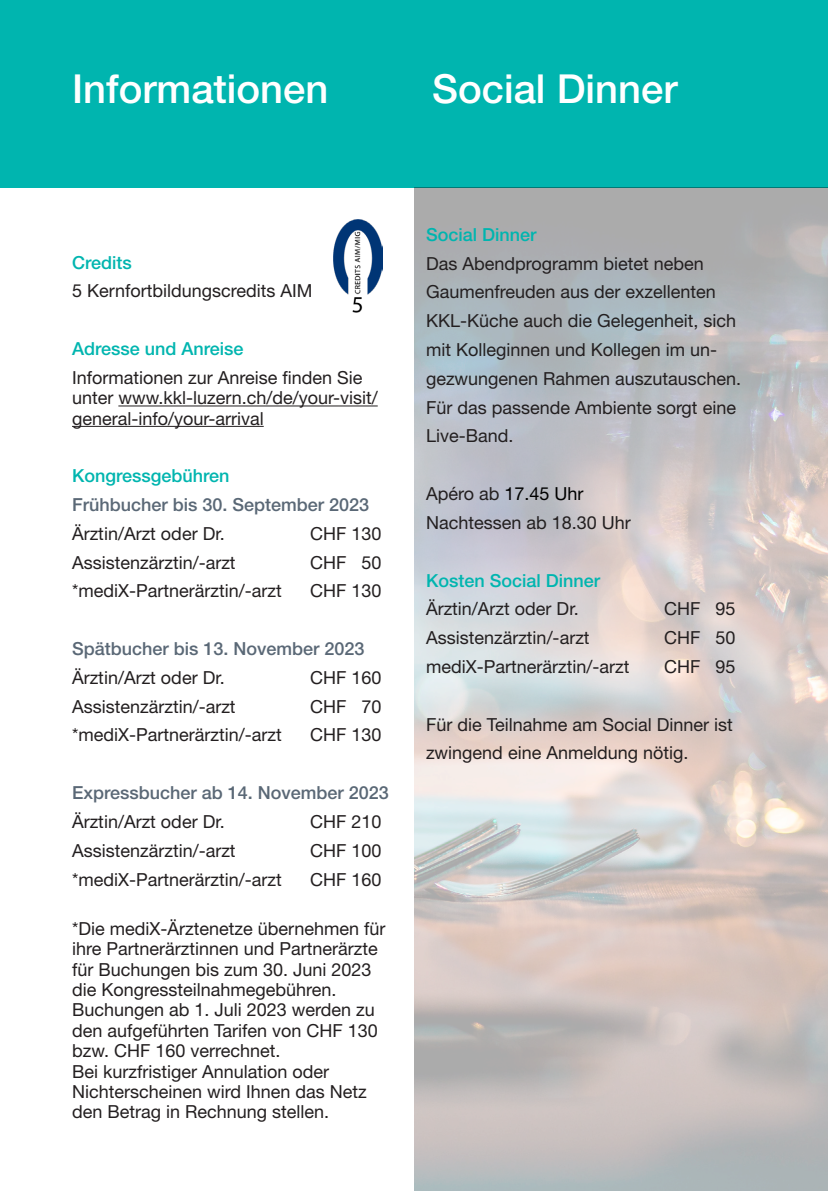
<style>
.page{position:relative;width:828px;height:1191px;background:#fff}
.page>*{position:absolute;margin:0;border:0;box-sizing:border-box;transform-origin:0 0}
.t1{font:500 40px "Helvetica Neue";color:#fff}
.t2{font:18px/20.4px "Helvetica Neue LT Std";color:#231f20}
.t3{font:500 18px "Helvetica Neue";color:#5a6876}
.t4{font:500 18px "Helvetica Neue";color:#00b5af}
.s1{color:#000}
</style>
<div class="page">
<div style="left:0;top:0;width:828px;height:187px;background:#00b5af"></div>
<img style="left:414px;top:187px;width:414px;height:1004px">
<hr style="left:118px;top:405px;width:260px;height:1px;background:#231f20">
<hr style="left:72px;top:426px;width:192px;height:1px;background:#231f20">
<img style="left:333px;top:220px;width:49px;height:93px">
<h1 class="t1" style="left:72px;top:65px;width:258px">Informationen</h1>
<h1 class="t1" style="left:432px;top:65px;width:247px">Social Dinner</h1>
<p class="t4" style="left:72px;top:251px;width:61px">Credits</p>
<p class="t2" style="left:72px;top:280px;width:242px">5 Kernfortbildungscredits AIM</p>
<p class="t4" style="left:72px;top:338px;width:173px">Adresse und Anreise</p>
<p class="t2" style="left:72px;top:367px;width:307px">Informationen zur Anreise finden Sie unter www.kkl-luzern.ch/de/your-visit/ general-info/your-arrival</p>
<p class="t4" style="left:72px;top:465px;width:159px">Kongressgebühren</p>
<p class="t3" style="left:72px;top:494px;width:299px">Frühbucher bis 30. September 2023</p>
<p class="t2" style="left:72px;top:523px;width:154px">Ärztin/Arzt oder Dr.</p>
<p class="t2" style="left:310px;top:523px;width:73px">CHF 130</p>
<p class="t2" style="left:72px;top:552px;width:165px">Assistenzärztin/-arzt</p>
<p class="t2" style="left:310px;top:552px;width:73px">CHF 50</p>
<p class="t2" style="left:72px;top:580px;width:211px">*mediX-Partnerärztin/-arzt</p>
<p class="t2" style="left:310px;top:580px;width:73px">CHF 130</p>
<p class="t3" style="left:72px;top:638px;width:294px">Spätbucher bis 13. November 2023</p>
<p class="t2" style="left:72px;top:667px;width:154px">Ärztin/Arzt oder Dr.</p>
<p class="t2" style="left:310px;top:667px;width:73px">CHF 160</p>
<p class="t2" style="left:72px;top:696px;width:165px">Assistenzärztin/-arzt</p>
<p class="t2" style="left:310px;top:696px;width:73px">CHF 70</p>
<p class="t2" style="left:72px;top:724px;width:211px">*mediX-Partnerärztin/-arzt</p>
<p class="t2" style="left:310px;top:724px;width:73px">CHF 130</p>
<p class="t3" style="left:72px;top:782px;width:318px">Expressbucher ab 14. November 2023</p>
<p class="t2" style="left:72px;top:811px;width:154px">Ärztin/Arzt oder Dr.</p>
<p class="t2" style="left:310px;top:811px;width:73px">CHF 210</p>
<p class="t2" style="left:72px;top:840px;width:165px">Assistenzärztin/-arzt</p>
<p class="t2" style="left:310px;top:840px;width:73px">CHF 100</p>
<p class="t2" style="left:72px;top:868px;width:211px">*mediX-Partnerärztin/-arzt</p>
<p class="t2" style="left:310px;top:868px;width:73px">CHF 160</p>
<p class="t2" style="left:72px;top:918px;width:315px">*Die mediX-Ärztenetze übernehmen für ihre Partnerärztinnen und Partnerärzte für Buchungen bis zum 30. Juni 2023 die Kongressteilnahmegebühren.<br>Buchungen ab 1. Juli 2023 werden zu den aufgeführten Tarifen von CHF 130 bzw. CHF 160 verrechnet.<br>Bei kurzfristiger Annulation oder Nichterscheinen wird Ihnen das Netz den Betrag in Rechnung stellen.</p>
<p class="t4" style="left:426px;top:224px;width:112px">Social Dinner</p>
<p class="t2" style="left:426px;top:248px;width:317px;line-height:28.8px">Das Abendprogramm bietet neben<br>Gaumenfreuden aus der exzellenten<br>KKL-Küche auch die Gelegenheit, sich mit Kolleginnen und Kollegen im un&shy;gezwungenen Rahmen auszutauschen.<br>Für das passende Ambiente sorgt eine<br>Live-Band.</p>
<p class="t2" style="left:426px;top:479px;width:206px;line-height:28.8px">Apéro ab <span class="s1">17.45 Uhr<br></span>Nachtessen ab 18.30 Uhr</p>
<p class="t4" style="left:426px;top:569px;width:176px">Kosten Social Dinner</p>
<p class="t2" style="left:426px;top:598px;width:154px">Ärztin/Arzt oder Dr.</p>
<p class="t2" style="left:664px;top:598px;width:73px">CHF 95</p>
<p class="t2" style="left:426px;top:627px;width:165px">Assistenzärztin/-arzt</p>
<p class="t2" style="left:664px;top:627px;width:73px">CHF 50</p>
<p class="t2" style="left:426px;top:656px;width:205px">mediX-Partnerärztin/-arzt</p>
<p class="t2" style="left:664px;top:656px;width:73px">CHF 95</p>
<p class="t2" style="left:426px;top:709px;width:308px;line-height:28.8px">Für die Teilnahme am Social Dinner ist zwingend eine Anmeldung nötig.</p>
</div>
